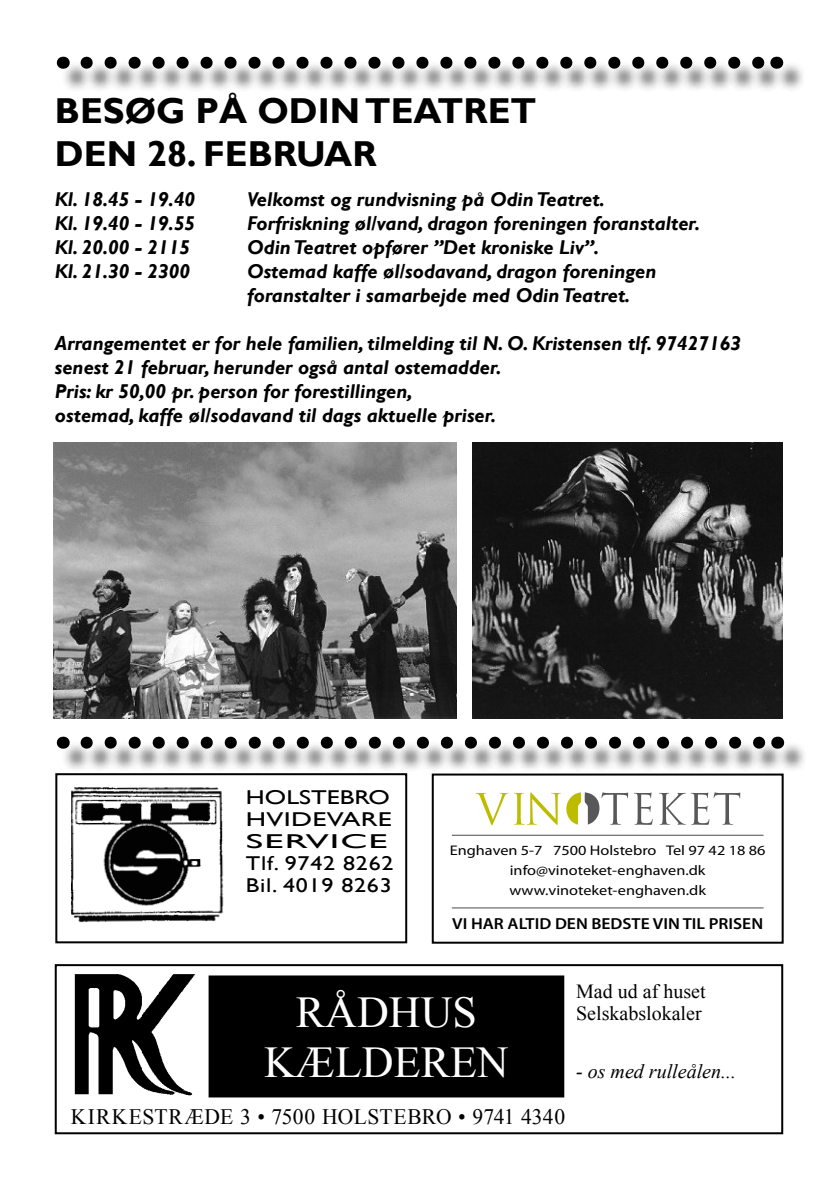
<style>
.page{position:relative;width:840px;height:1191px;background:#fff}
.page>*{position:absolute;margin:0;border:0;box-sizing:border-box;transform-origin:0 0}
.t1{font:44px/50px "Times New Roman";color:#fff;text-align:center}
.t2{font:700 36px/43.2px "Gill Sans";color:#000}
.t3{font:22px "Times New Roman";letter-spacing:.025em;color:#000}
.t4{font:italic 700 20px/24px "Gill Sans";color:#000}
.t5{font:20px/22px "Gill Sans";letter-spacing:.03em;color:#000;scale:1.3 1}
.t6{font:20px/22px "Times New Roman";color:#000}
.t7{font:italic 20px "Times New Roman";color:#000}
.t8{font:600 16px "Myriad Pro";color:#000;scale:1.09 1}
.t9{font:14px/20px "Myriad Pro";color:#000;text-align:center;scale:1.16 1}
</style>
<div class="page">
<div style="left:55px;top:964px;width:727px;height:170px;border:2px solid #000"></div>
<img style="left:74px;top:974px;width:122px;height:122px">
<div style="left:209px;top:976px;width:354px;height:120px;background:#000"></div>
<div style="left:208px;top:975px;width:356px;height:122px;border:2px solid #000"></div>
<img style="left:71px;top:787px;width:153px;height:136px">
<svg style="left:451px;top:792px;width:313px;height:117px"></svg>
<hr style="left:451px;top:834px;width:312px;height:1px;background:#4b4b4d">
<hr style="left:451px;top:907px;width:312px;height:1px;background:#4b4b4d">
<div style="left:431px;top:773px;width:352px;height:170px;border:2px solid #000"></div>
<div style="left:55px;top:773px;width:352px;height:170px;border:2px solid #000"></div>
<img style="left:53px;top:443px;width:403px;height:275px">
<img style="left:472px;top:443px;width:309px;height:276px">
<div style="left:60px;top:60px;width:745px;height:32px;background:#000;opacity:.75"></div>
<svg style="left:86px;top:57px;width:678px;height:12px"></svg>
<svg style="left:63px;top:57px;width:1px;height:12px"></svg>
<svg style="left:775px;top:57px;width:1px;height:12px"></svg>
<div style="left:60px;top:739px;width:746px;height:33px;background:#000;opacity:.75"></div>
<svg style="left:86px;top:736px;width:678px;height:12px"></svg>
<svg style="left:63px;top:736px;width:1px;height:12px"></svg>
<svg style="left:776px;top:736px;width:1px;height:12px"></svg>
<h2 class="t2" style="left:55px;top:90px;width:483px">BESØG PÅ ODINTEATRET<br>DEN 28. FEBRUAR</h2>
<p class="t4" style="left:55px;top:188px;width:142px">Kl. 18.45 - 19.40</p>
<p class="t4" style="left:247px;top:188px;width:359px">Velkomst og rundvisning på Odin Teatret.</p>
<p class="t4" style="left:55px;top:212px;width:142px">Kl. 19.40 - 19.55</p>
<p class="t4" style="left:247px;top:212px;width:454px">Forfriskning øl/vand, dragon foreningen foranstalter.</p>
<p class="t4" style="left:55px;top:236px;width:137px">Kl. 20.00 - 2115</p>
<p class="t4" style="left:247px;top:236px;width:353px">Odin Teatret opfører ”Det kroniske Liv”.</p>
<p class="t4" style="left:55px;top:260px;width:137px">Kl. 21.30 - 2300</p>
<p class="t4" style="left:247px;top:260px;width:410px">Ostemad kaffe øl/sodavand, dragon foreningen foranstalter i samarbejde med Odin Teatret.</p>
<p class="t4" style="left:55px;top:332px;width:687px">Arrangementet er for hele familien, tilmelding til N. O. Kristensen tlf. 97427163 senest 21 februar, herunder også antal ostemadder.<br>Pris: kr 50,00 pr. person for forestillingen,<br>ostemad, kaffe øl/sodavand til dags aktuelle priser.</p>
<p class="t5" style="left:246px;top:786px;width:115px">HOLSTEBRO<br>HVIDEVARE<br>SERVICE<br>Tlf. 9742 8262<br>Bil. 4019 8263</p>
<p class="t9" style="left:449px;top:840px;width:273px">Enghaven 5-7 7500 Holstebro Tel 97 42 18 86 info@vinoteket-enghaven.dk www.vinoteket-enghaven.dk</p>
<p class="t8" style="left:452px;top:913px;width:286px">VI HAR ALTID DEN BEDSTE VIN TIL PRISEN</p>
<h1 class="t1" style="left:264px;top:986px;width:246px">RÅDHUS<br>KÆLDEREN</h1>
<p class="t3" style="left:71px;top:1101px;width:495px">KIRKESTRÆDE 3 • 7500 HOLSTEBRO • 9741 4340</p>
<p class="t6" style="left:575px;top:979px;width:131px">Mad ud af huset<br>Selskabslokaler</p>
<p class="t7" style="left:575px;top:1057px;width:161px">- os med rulleålen...</p>
</div>
